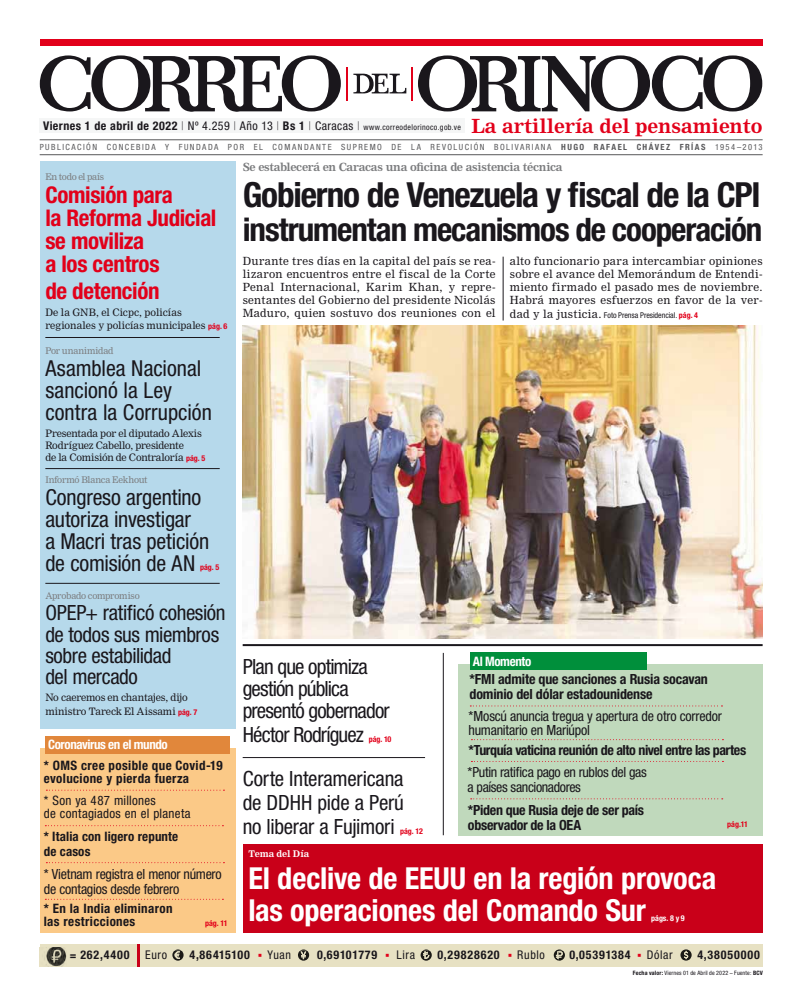
<style>
.page{position:relative;width:808px;height:1007px;background:#fff}
.page>*{position:absolute;margin:0;border:0;box-sizing:border-box;transform-origin:0 0}
.t1{font:700 condensed 34.6px "Helvetica Neue";letter-spacing:-.035em;color:#1a171c}
.t2{font:700 condensed 32.4px "Helvetica Neue";letter-spacing:-.03em;color:#1a171c}
.t3{font:700 condensed 30.3px/32px "Helvetica Neue";letter-spacing:-.005em;color:#fff}
.t4{font:700 condensed 23px/23px "Helvetica Neue";letter-spacing:-.015em;color:#e2001a}
.t5{font:condensed 22px/22px "Helvetica Neue";letter-spacing:-.005em;color:#1a171c}
.t6{font:condensed 21px/21px "Helvetica Neue";letter-spacing:-.02em;color:#1a171c}
.t7{font:condensed 21px/22px "Helvetica Neue";letter-spacing:-.04em;color:#1a171c}
.t8{font:700 19.1px "Nimrod MT Std";letter-spacing:-.005em;color:#e2001a}
.t9{font:condensed 14px/15px "Helvetica Neue";letter-spacing:-.02em;color:#1a171c}
.t10{font:700 condensed 14px/15px "Helvetica Neue";letter-spacing:-.02em;color:#1a171c}
.t11{font:700 condensed 13px/13px "Helvetica Neue";letter-spacing:.03em;color:#1a171c}
.t12{font:condensed 13px/13px "Helvetica Neue";letter-spacing:.02em;color:#1a171c}
.t13{font:700 condensed 13px/15px "Helvetica Neue";letter-spacing:.01em;color:#1a171c}
.t14{font:700 condensed 13px "Helvetica Neue";letter-spacing:-.03em;color:#fff}
.t15{font:700 condensed 12px "Helvetica Neue";letter-spacing:.07em;color:#1a171c}
.t16{font:condensed 12px "Helvetica Neue";letter-spacing:.05em;color:#1a171c}
.t17{font:700 condensed 12px "Helvetica Neue";letter-spacing:.045em;color:#1a171c}
.t18{font:11px/13px "Nimrod MT Std";letter-spacing:.02em;color:#1a171c;text-align:justify}
.t19{font:700 11px "Nimrod MT Std";letter-spacing:-.03em;color:#7b7c7e}
.t20{font:10px/12px "Nimrod MT Std";letter-spacing:-.01em;color:#1a171c}
.t21{font:9px "Nimrod MT Std";letter-spacing:-.03em;color:#7b7c7e}
.t22{font:700 9px "Nimrod MT Std";letter-spacing:-.015em;color:#fff}
.t23{font:condensed 8.5px "Helvetica Neue";letter-spacing:.17em;color:#58585a}
.t24{font:condensed 8px "Helvetica Neue";letter-spacing:.035em;color:#1a171c}
.t25{font:condensed 8px "Helvetica Neue";letter-spacing:-.005em;color:#1a171c}
.t26{font:700 condensed 8px "Helvetica Neue";letter-spacing:-.005em;color:#e2001a}
.t27{font:700 condensed 8px "Helvetica Neue";color:#fff}
.t28{font:condensed 6px "Helvetica Neue";letter-spacing:.02em;color:#1a171c}
.s1{font-weight:700;font-size:12px}
.s2{font-weight:100;font-size:12px}
.s3{font-size:12px}
.s4{font-weight:700}
.s5{font-family:"Helvetica Neue";font-weight:700;font-stretch:condensed;font-size:8px;color:#e2001a}
.s6{font-family:"Nimrod MT Std";font-stretch:normal;font-size:11px}
.s7{font-weight:700;color:#e2001a}
.s8{font-size:11px}
</style>
<div class="page">
<div style="left:40px;top:119px;width:425px;height:14px;background:#f5f6f6"></div>
<div style="left:40px;top:40px;width:722px;height:6px;background:#e2001a"></div>
<svg style="left:418px;top:55px;width:344px;height:57px"></svg>
<svg style="left:40px;top:55px;width:301px;height:57px"></svg>
<svg style="left:353px;top:73px;width:53px;height:21px"></svg>
<hr style="left:347px;top:67px;width:1px;height:34px;background:#e2001a">
<hr style="left:411px;top:67px;width:2px;height:34px;background:#e2001a">
<hr style="left:40px;top:154px;width:723px;height:1px;background:#58585a">
<hr style="left:40px;top:139px;width:723px;height:1px;background:#58585a">
<hr style="left:503px;top:256px;width:1px;height:64px;background:#1a171c">
<div style="left:40px;top:944px;width:723px;height:23px;background:#e7e1c3"></div>
<hr style="left:137px;top:944px;width:3px;height:23px;background:#c90019">
<svg style="left:39px;top:947px;width:1px;height:19px"></svg>
<img style="left:44px;top:947px;width:23px;height:19px">
<svg style="left:172px;top:949px;width:12px;height:11px"></svg>
<svg style="left:298px;top:949px;width:11px;height:11px"></svg>
<svg style="left:421px;top:949px;width:11px;height:11px"></svg>
<svg style="left:554px;top:949px;width:11px;height:11px"></svg>
<svg style="left:680px;top:949px;width:12px;height:11px"></svg>
<hr style="left:243px;top:644px;width:520px;height:2px;background:#1a171c">
<hr style="left:243px;top:757px;width:182px;height:1px;background:#1a171c">
<img style="left:243px;top:325px;width:520px;height:313px">
<div style="left:458px;top:664px;width:305px;height:171px;background:#c0d9bc"></div>
<div style="left:470px;top:652px;width:177px;height:18px;background:#008f3b"></div>
<svg style="left:470px;top:705px;width:252px;height:1px"></svg>
<svg style="left:471px;top:739px;width:252px;height:1px"></svg>
<hr style="left:443px;top:652px;width:1px;height:183px;background:#1a171c">
<div style="left:40px;top:162px;width:195px;height:567px;background:#b6d9eb"></div>
<hr style="left:45px;top:337px;width:175px;height:1px;background:#1a171c">
<hr style="left:45px;top:468px;width:175px;height:1px;background:#1a171c">
<hr style="left:45px;top:583px;width:175px;height:1px;background:#1a171c">
<svg style="left:471px;top:798px;width:252px;height:1px"></svg>
<div style="left:243px;top:844px;width:520px;height:89px;background:#c90019"></div>
<div style="left:40px;top:748px;width:195px;height:185px;background:#fbc987"></div>
<div style="left:45px;top:736px;width:185px;height:17px;background:#e1873b"></div>
<svg style="left:46px;top:789px;width:178px;height:1px"></svg>
<svg style="left:45px;top:825px;width:178px;height:1px"></svg>
<svg style="left:46px;top:862px;width:178px;height:1px"></svg>
<svg style="left:45px;top:898px;width:178px;height:1px"></svg>
<p class="t24" style="left:43px;top:124px;width:419px"><span class="s1">Viernes 1 de abril de 2022</span> <span class="s2">|</span> <span class="s3">Nº 4.259</span> <span class="s2">|</span> <span class="s3">Año 13</span> <span class="s2">|</span> <span class="s1">Bs 1</span> <span class="s2">|</span> <span class="s3">Caracas</span> <span class="s2">|</span> www.correodelorinoco.gob.ve</p>
<h3 class="t8" style="left:471px;top:117px;width:293px">La artillería del pensamiento</h3>
<p class="t23" style="left:40px;top:144px;width:724px">PUBLICACIÓN CONCEBIDA Y FUNDADA POR EL COMANDANTE SUPREMO DE LA REVOLUCIÓN BOLIVARIANA <span class="s4">HUGO RAFAEL CHÁVEZ FRÍAS</span> 1954–2013</p>
<p class="t19" style="left:243px;top:162px;width:321px">Se establecerá en Caracas una oficina de asistencia técnica</p>
<h1 class="t1" style="left:243px;top:182px;width:519px">Gobierno de Venezuela y fiscal de la CPI</h1>
<h2 class="t2" style="left:243px;top:218px;width:521px">instrumentan mecanismos de cooperación</h2>
<p class="t21" style="left:45px;top:172px;width:60px">En todo el país</p>
<h3 class="t4" style="left:45px;top:186px;width:173px">Comisión para<br>la Reforma Judicial se moviliza<br>a los centros</h3>
<h3 class="t4" style="left:45px;top:282px;width:116px">de detención</h3>
<p class="t20" style="left:45px;top:307px;width:184px">De la GNB, el Cicpc, policías regionales y policías municipales <span class="s5">pág. 6</span></p>
<p class="t21" style="left:45px;top:346px;width:70px">Por unanimidad</p>
<h3 class="t5" style="left:45px;top:359px;width:168px">Asamblea Nacional sancionó la Ley contra la Corrupción</h3>
<p class="t20" style="left:45px;top:427px;width:161px">Presentada por el diputado Alexis<br>Rodríguez Cabello, presidente<br>de la Comisión de Contraloría <span class="s5">pág. 5</span></p>
<p class="t21" style="left:45px;top:476px;width:104px">Informó Blanca Eekhout</p>
<h3 class="t5" style="left:45px;top:489px;width:165px">Congreso argentino autoriza investigar<br>a Macri tras petición de comisión de AN</h3>
<p class="t18" style="left:243px;top:255px;width:254px">Durante tres días en la capital del país se rea&shy;lizaron encuentros entre el fiscal de la Corte Penal Internacional, Karim Khan, y repre&shy;sentantes del Gobierno del presidente Nicolás Maduro, quien sostuvo dos reuniones con el</p>
<p class="t18" style="left:510px;top:255px;width:254px">alto funcionario para intercambiar opiniones sobre el avance del Memorándum de Entendi&shy;miento firmado el pasado mes de noviembre.<br>Habrá mayores esfuerzos en favor de la ver-</p>
<p class="t25" style="left:510px;top:312px;width:190px"><span class="s6">dad y la justicia.</span> Foto Prensa Presidencial. <span class="s7">pág. 4</span></p>
<p class="t26" style="left:200px;top:564px;width:21px">pág. 5</p>
<p class="t21" style="left:45px;top:592px;width:96px">Aprobado compromiso</p>
<h3 class="t6" style="left:45px;top:605px;width:182px">OPEP+ ratificó cohesión de todos sus miembros sobre estabilidad<br>del mercado</h3>
<p class="t20" style="left:45px;top:690px;width:153px;line-height:14px">No caeremos en chantajes, dijo ministro Tareck El Aissami <span class="s5">pág. 7</span></p>
<p class="t14" style="left:48px;top:739px;width:121px">Coronavirus en el mundo</p>
<p class="t11" style="left:44px;top:760px;width:180px">* OMS cree posible que Covid-19 evolucione y pierda fuerza</p>
<p class="t12" style="left:44px;top:794px;width:148px">* Son ya 487 millones<br>de contagiados en el planeta</p>
<p class="t13" style="left:44px;top:830px;width:136px">* Italia con ligero repunte de casos</p>
<p class="t9" style="left:44px;top:868px;width:179px">* Vietnam registra el menor número de contagios desde febrero</p>
<p class="t11" style="left:44px;top:903px;width:130px">* En la India eliminaron las restricciones</p>
<p class="t26" style="left:205px;top:920px;width:24px">pág. 11</p>
<h3 class="t7" style="left:243px;top:658px;width:149px">Plan que optimiza gestión pública presentó gobernador</h3>
<h3 class="t6" style="left:243px;top:726px;width:123px">Héctor Rodríguez</h3>
<p class="t26" style="left:369px;top:736px;width:24px">pág. 10</p>
<h3 class="t6" style="left:243px;top:768px;width:163px;line-height:24px;text-align:justify">Corte Interamericana de DDHH pide a Perú no liberar a Fujimori</h3>
<p class="t26" style="left:400px;top:827px;width:24px">pág. 12</p>
<p class="t14" style="left:473px;top:656px;width:60px">Al Momento</p>
<p class="t10" style="left:470px;top:673px;width:240px">*FMI admite que sanciones a Rusia socavan dominio del dólar estadounidense</p>
<p class="t9" style="left:469px;top:710px;width:255px;line-height:14px">*Moscú anuncia tregua y apertura de otro corredor humanitario en Mariúpol</p>
<p class="t10" style="left:469px;top:744px;width:279px">*Turquía vaticina reunión de alto nivel entre las partes</p>
<p class="t9" style="left:468px;top:766px;width:181px">*Putin ratifica pago en rublos del gas a países sancionadores</p>
<p class="t10" style="left:468px;top:804px;width:178px">*Piden que Rusia deje de ser país observador de la OEA</p>
<p class="t26" style="left:727px;top:820px;width:22px">pág.11</p>
<p class="t22" style="left:248px;top:849px;width:63px">Tema del Día</p>
<h3 class="t3" style="left:248px;top:865px;width:469px">El declive de EEUU en la región provoca las operaciones del Comando Sur</h3>
<p class="t27" style="left:651px;top:915px;width:35px">págs. 8 y 9</p>
<p class="t15" style="left:70px;top:950px;width:61px"><span class="s8">=</span> 262,4400</p>
<p class="t16" style="left:145px;top:950px;width:23px">Euro</p>
<p class="t17" style="left:190px;top:950px;width:62px">4,86415100</p>
<p class="t16" style="left:267px;top:950px;width:25px">Yuan</p>
<p class="t15" style="left:317px;top:950px;width:62px">0,69101779</p>
<p class="t16" style="left:396px;top:950px;width:20px">Lira</p>
<p class="t15" style="left:437px;top:950px;width:64px">0,29828620</p>
<p class="t16" style="left:517px;top:950px;width:29px">Rublo</p>
<p class="t15" style="left:569px;top:950px;width:63px">0,05391384</p>
<p class="t16" style="left:647px;top:950px;width:27px">Dólar</p>
<p class="t15" style="left:697px;top:950px;width:64px">4,38050000</p>
<p class="t28" style="left:633px;top:970px;width:132px"><span class="s4">Fecha valor:</span> Viernes 01 de Abril de 2022 – Fuente: <span class="s4">BCV</span></p>
</div>
